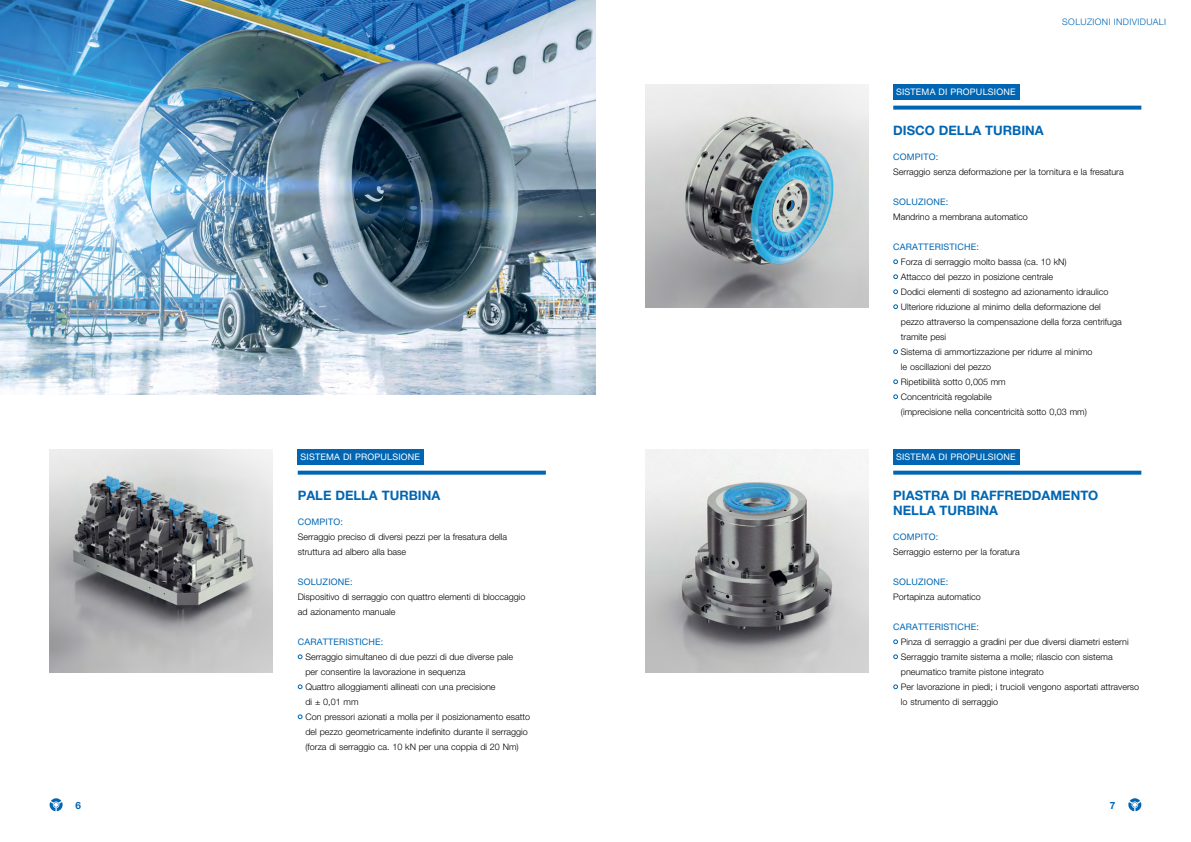
<style>
.page{position:relative;width:1191px;height:842px;background:#fff}
.page>*{position:absolute;margin:0;border:0;box-sizing:border-box;transform-origin:0 0}
.t1{font:700 13px/15px "Helvetica Neue LT Pro";color:#0066b3}
.t2{font:700 10px "Helvetica Neue LT Pro";color:#0066b3}
.t3{font:300 9px/15px "Helvetica Neue LT Pro";color:#000}
.t4{font:9px "Helvetica Neue LT Pro";letter-spacing:.02em;color:#0066b3}
.t5{font:9px "Helvetica Neue LT Pro";letter-spacing:.02em;color:#fff}
.t6{font:300 9px "Helvetica Neue LT Pro";letter-spacing:.04em;color:#0066b3}
</style>
<div class="page">
<svg style="left:1128px;top:798px;width:13px;height:13px"></svg>
<svg style="left:50px;top:798px;width:13px;height:13px"></svg>
<img style="left:0;top:0;width:595px;height:395px">
<svg style="left:298px;top:654px;width:4px;height:5px"></svg>
<svg style="left:298px;top:684px;width:4px;height:5px"></svg>
<svg style="left:298px;top:714px;width:4px;height:5px"></svg>
<div style="left:298px;top:450px;width:126px;height:15px;background:#0066b3"></div>
<svg style="left:298px;top:471px;width:248px;height:4px"></svg>
<img style="left:50px;top:450px;width:223px;height:223px">
<svg style="left:893px;top:259px;width:5px;height:5px"></svg>
<svg style="left:893px;top:274px;width:5px;height:5px"></svg>
<svg style="left:893px;top:289px;width:5px;height:5px"></svg>
<svg style="left:893px;top:304px;width:5px;height:5px"></svg>
<svg style="left:893px;top:349px;width:5px;height:5px"></svg>
<svg style="left:893px;top:379px;width:5px;height:5px"></svg>
<svg style="left:893px;top:394px;width:5px;height:5px"></svg>
<div style="left:893px;top:85px;width:126px;height:15px;background:#0066b3"></div>
<svg style="left:893px;top:106px;width:248px;height:4px"></svg>
<img style="left:645px;top:85px;width:223px;height:223px">
<svg style="left:893px;top:639px;width:5px;height:5px"></svg>
<svg style="left:893px;top:654px;width:5px;height:5px"></svg>
<svg style="left:893px;top:684px;width:5px;height:5px"></svg>
<div style="left:893px;top:450px;width:126px;height:15px;background:#0066b3"></div>
<svg style="left:893px;top:471px;width:248px;height:4px"></svg>
<img style="left:645px;top:450px;width:223px;height:223px">
<p class="t6" style="left:1062px;top:16px;width:105px">SOLUZIONI INDIVIDUALI</p>
<p class="t5" style="left:896px;top:87px;width:121px">SISTEMA DI PROPULSIONE</p>
<h1 class="t1" style="left:893px;top:122px;width:152px">DISCO DELLA TURBINA</h1>
<p class="t5" style="left:300px;top:452px;width:121px">SISTEMA DI PROPULSIONE</p>
<h1 class="t1" style="left:298px;top:487px;width:144px">PALE DELLA TURBINA</h1>
<p class="t4" style="left:298px;top:516px;width:47px">COMPITO:</p>
<p class="t3" style="left:298px;top:529px;width:211px">Serraggio preciso di diversi pezzi per la fresatura della struttura ad albero alla base</p>
<p class="t4" style="left:298px;top:576px;width:56px">SOLUZIONE:</p>
<p class="t3" style="left:298px;top:589px;width:229px">Dispositivo di serraggio con quattro elementi di bloccaggio ad azionamento manuale</p>
<p class="t4" style="left:298px;top:636px;width:87px">CARATTERISTICHE:</p>
<p class="t3" style="left:305px;top:649px;width:226px">Serraggio simultaneo di due pezzi di due diverse pale<br>per consentire la lavorazione in sequenza<br>Quattro alloggiamenti allineati con una precisione<br>di ± 0,01 mm<br>Con pressori azionati a molla per il posizionamento esatto del pezzo geometricamente indefinito durante il serraggio (forza di serraggio ca. 10 kN per una coppia di 20 Nm)</p>
<p class="t4" style="left:893px;top:151px;width:47px">COMPITO:</p>
<p class="t3" style="left:893px;top:164px;width:232px">Serraggio senza deformazione per la tornitura e la fresatura</p>
<p class="t4" style="left:893px;top:196px;width:56px">SOLUZIONE:</p>
<p class="t3" style="left:893px;top:209px;width:136px">Mandrino a membrana automatico</p>
<p class="t4" style="left:893px;top:241px;width:87px">CARATTERISTICHE:</p>
<p class="t3" style="left:901px;top:254px;width:222px">Forza di serraggio molto bassa (ca. 10 kN)<br>Attacco del pezzo in posizione centrale<br>Dodici elementi di sostegno ad azionamento idraulico Ulteriore riduzione al minimo della deformazione del pezzo attraverso la compensazione della forza centrifuga tramite pesi<br>Sistema di ammortizzazione per ridurre al minimo<br>le oscillazioni del pezzo<br>Ripetibilità sotto 0,005 mm<br>Concentricità regolabile<br>(imprecisione nella concentricità sotto 0,03 mm)</p>
<p class="t5" style="left:896px;top:452px;width:121px">SISTEMA DI PROPULSIONE</p>
<h1 class="t1" style="left:893px;top:487px;width:207px">PIASTRA DI RAFFREDDAMENTO<br>NELLA TURBINA</h1>
<p class="t4" style="left:893px;top:531px;width:47px">COMPITO:</p>
<p class="t3" style="left:893px;top:544px;width:128px">Serraggio esterno per la foratura</p>
<p class="t4" style="left:893px;top:576px;width:56px">SOLUZIONE:</p>
<p class="t3" style="left:893px;top:589px;width:89px">Portapinza automatico</p>
<p class="t4" style="left:893px;top:621px;width:87px">CARATTERISTICHE:</p>
<p class="t3" style="left:901px;top:634px;width:240px">Pinza di serraggio a gradini per due diversi diametri esterni Serraggio tramite sistema a molle; rilascio con sistema pneumatico tramite pistone integrato<br>Per lavorazione in piedi; i trucioli vengono asportati attraverso lo strumento di serraggio</p>
<p class="t2" style="left:75px;top:799px;width:7px">6</p>
<p class="t2" style="left:1110px;top:799px;width:7px">7</p>
</div>
